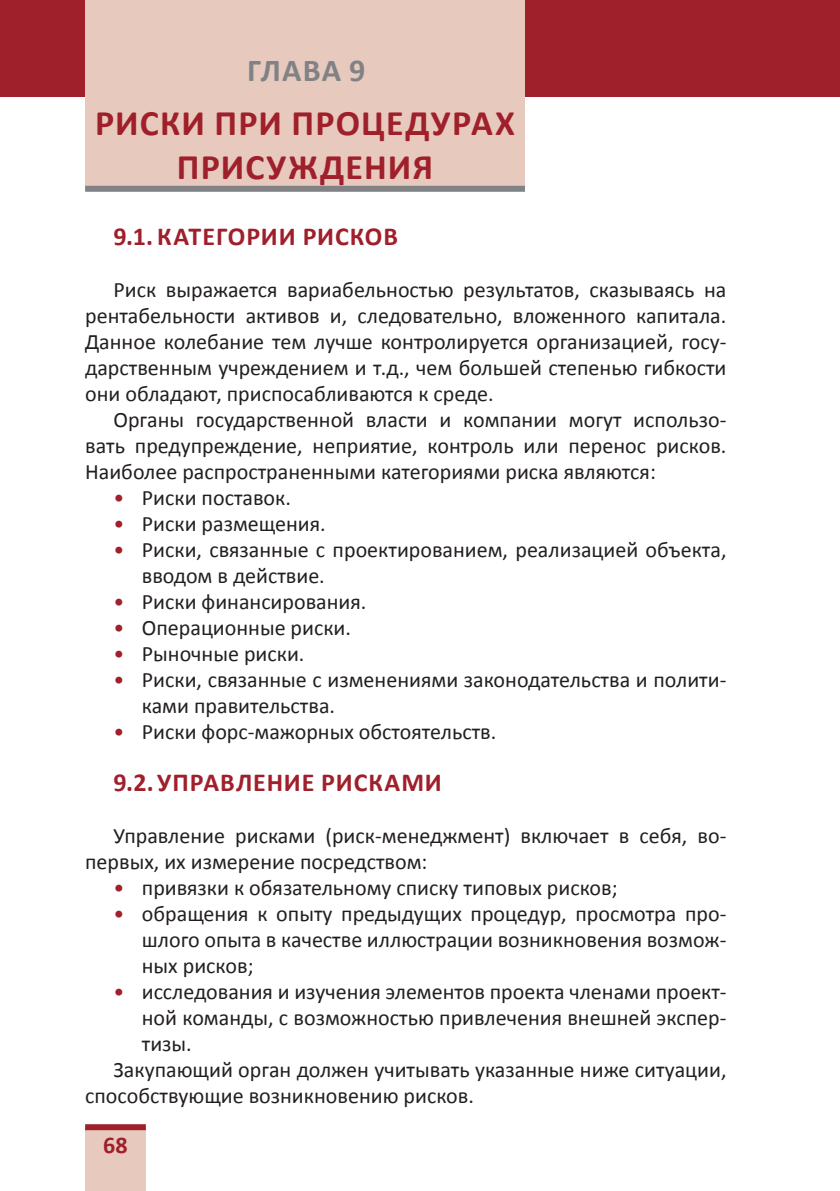
<style>
.page{position:relative;width:840px;height:1191px;background:#fff}
.page>*{position:absolute;margin:0;border:0;box-sizing:border-box;transform-origin:0 0}
.t1{font:700 36px "Calibri";letter-spacing:.035em;color:#9f1f2b}
.t2{font:700 32px "Calibri";color:#808285}
.t3{font:700 26px "Calibri";letter-spacing:.04em;color:#9f1f2b}
.t4{font:700 24px "Calibri";color:#9f1f2b}
.t5{font:22px/26px "Calibri";color:#231f20;text-align:justify}
.s1{color:#9f1f2b}
</style>
<div class="page">
<div style="left:0;top:0;width:839px;height:97px;background:#9f1f2b"></div>
<div style="left:85px;top:1128px;width:61px;height:63px;background:#e7c9be"></div>
<div style="left:85px;top:1124px;width:61px;height:6px;background:#9f1f2b"></div>
<div style="left:85px;top:0;width:439px;height:188px;background:#e7c9be"></div>
<div style="left:85px;top:186px;width:439px;height:6px;background:#808285"></div>
<h2 class="t2" style="left:247px;top:50px;width:119px">глава 9</h2>
<h1 class="t1" style="left:95px;top:100px;width:142px">Риски при</h1>
<h1 class="t1" style="left:291px;top:100px;width:225px">процедурах</h1>
<h1 class="t1" style="left:177px;top:144px;width:22px">при</h1>
<h1 class="t1" style="left:245px;top:144px;width:122px">суждения</h1>
<p class="t3" style="left:113px;top:219px;width:149px">9.1. Категории</p>
<p class="t3" style="left:302px;top:219px;width:97px">рисков</p>
<p class="t5" style="left:85px;top:276px;width:642px;text-indent:28px">Риск выражается вариабельностью результатов, сказываясь на рентабельности активов и, следовательно, вложенного капитала.<br>Данное колебание тем лучше контролируется организацией, госу&shy;дарственным учреждением и т.д., чем большей степенью гибкости они обладают, приспосабливаются к среде.</p>
<p class="t5" style="left:85px;top:406px;width:642px;text-indent:28px">Органы государственной власти и компании могут использо&shy;вать предупреждение, неприятие, контроль или перенос рисков.<br>Наиболее распространенными категориями риска являются:</p>
<p class="t5" style="left:113px;top:484px;width:179px"><span class="s1">•</span> Риски поставок.</p>
<p class="t5" style="left:113px;top:510px;width:214px"><span class="s1">•</span> Риски размещения.</p>
<p class="t5" style="left:142px;top:536px;width:585px;text-indent:-28px"><span class="s1">•</span> Риски, связанные с проектированием, реализацией объекта, вводом в действие.</p>
<p class="t5" style="left:113px;top:588px;width:254px"><span class="s1">•</span> Риски финансирования.</p>
<p class="t5" style="left:113px;top:614px;width:239px"><span class="s1">•</span> Операционные риски.</p>
<p class="t5" style="left:113px;top:640px;width:192px"><span class="s1">•</span> Рыночные риски.</p>
<p class="t5" style="left:142px;top:666px;width:585px;text-indent:-28px"><span class="s1">•</span> Риски, связанные с изменениями законодательства и полити&shy;ками правительства.</p>
<p class="t5" style="left:113px;top:718px;width:384px"><span class="s1">•</span> Риски форс-мажорных обстоятельств.</p>
<p class="t3" style="left:113px;top:765px;width:55px">9.2. Упра</p>
<p class="t3" style="left:220px;top:765px;width:33px">вление</p>
<p class="t3" style="left:321px;top:765px;width:83px">рисками</p>
<p class="t5" style="left:85px;top:822px;width:642px;text-indent:28px">Управление рисками (риск-менеджмент) включает в себя, во&shy;первых, их измерение посредством:</p>
<p class="t5" style="left:113px;top:874px;width:505px"><span class="s1">•</span> привязки к обязательному списку типовых рисков;</p>
<p class="t5" style="left:142px;top:900px;width:585px;text-indent:-28px"><span class="s1">•</span> обращения к опыту предыдущих процедур, просмотра про&shy;шлого опыта в качестве иллюстрации возникновения возмож&shy;ных рисков;</p>
<p class="t5" style="left:113px;top:978px;width:614px"><span class="s1">•</span> исследования и изучения элементов проекта членами проект-</p>
<p class="t5" style="left:142px;top:1004px;width:585px">ной команды, с возможностью привлечения внешней экспер-</p>
<p class="t5" style="left:142px;top:1030px;width:51px">тизы.</p>
<p class="t5" style="left:113px;top:1056px;width:614px">Закупающий орган должен учитывать указанные ниже ситуации,</p>
<p class="t5" style="left:85px;top:1082px;width:390px">способствующие возникновению рисков.</p>
<p class="t4" style="left:103px;top:1129px;width:26px">68</p>
</div>
